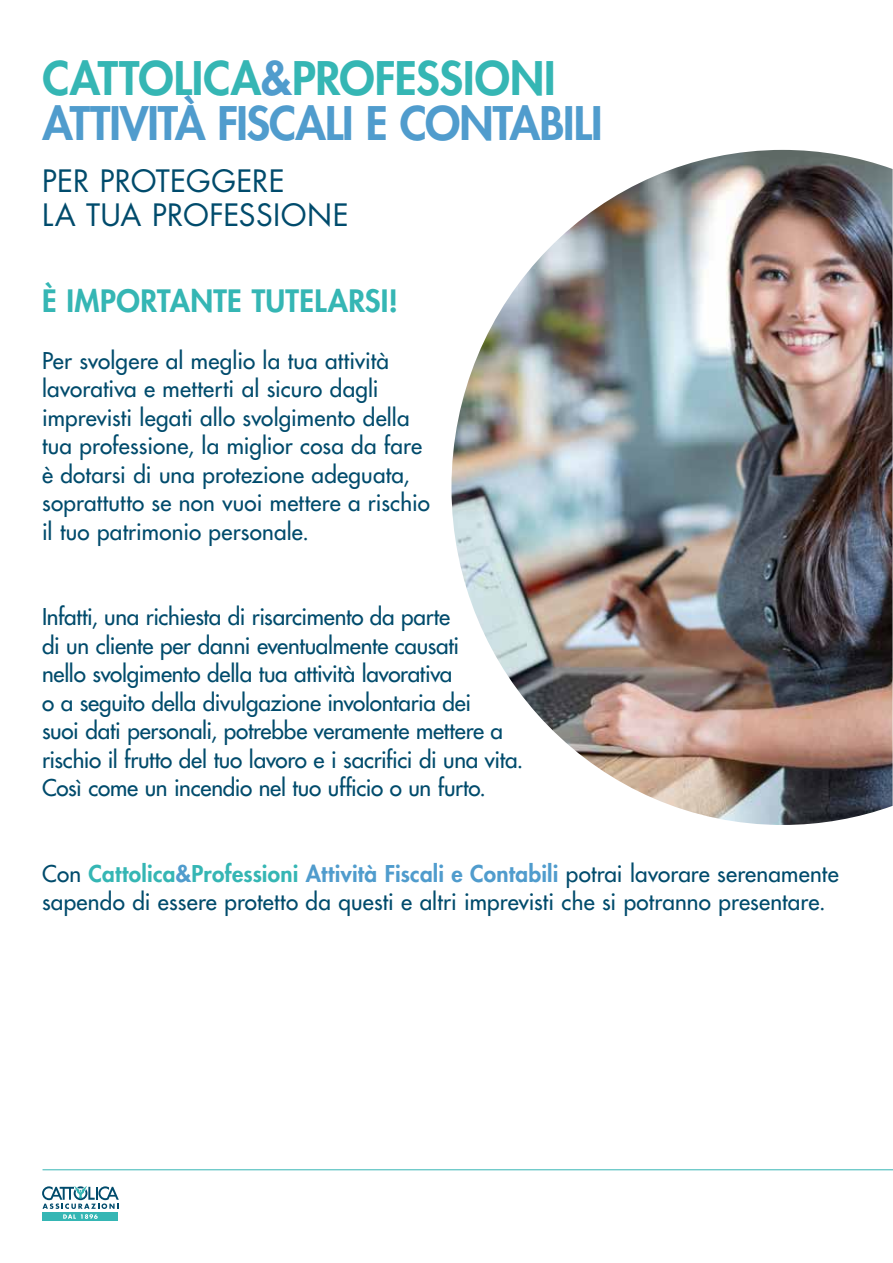
<style>
.page{position:relative;width:893px;height:1263px;background:#fff}
.page>*{position:absolute;margin:0;border:0;box-sizing:border-box;transform-origin:0 0}
.t1{font:800 45px "Futura Std";letter-spacing:-.025em;color:#509ccd}
.t2{font:800 45px "Futura Std";color:#35b6b4}
.t3{font:30px/34.5px "Futura Std";letter-spacing:.005em;color:#004b6c}
.t4{font:800 30px "Futura Std";letter-spacing:.01em;color:#35b6b4}
.t5{font:500 22.5px/28.5px "Futura Std";letter-spacing:-.005em;color:#004b6c}
.s1{color:#509ccd}
.s2{font-weight:800;color:#35b6b4}
.s3{font-weight:800;color:#509ccd}
</style>
<div class="page">
<hr style="left:43px;top:1169px;width:850px;height:1px;background:#35b6b4">
<div style="left:43px;top:1212px;width:75px;height:9px;background:#35b6b4"></div>
<svg style="left:42px;top:1186px;width:77px;height:33px"></svg>
<img style="left:451px;top:150px;width:442px;height:675px">
<h1 class="t2" style="left:43px;top:49px;width:515px">CATTOLICA<span class="s1">&amp;</span>PROFESSIONI</h1>
<h1 class="t1" style="left:43px;top:94px;width:561px">ATTIVITÀ FISCALI E CONTABILI</h1>
<h2 class="t3" style="left:42px;top:164px;width:308px">PER PROTEGGERE<br>LA TUA PROFESSIONE</h2>
<h2 class="t4" style="left:42px;top:282px;width:358px">È IMPORTANTE TUTELARSI!</h2>
<p class="t5" style="left:42px;top:346px;width:389px">Per svolgere al meglio la tua attività lavorativa e metterti al sicuro dagli imprevisti legati allo svolgimento della tua professione, la miglior cosa da fare è dotarsi di una protezione adeguata, soprattutto se non vuoi mettere a rischio il tuo patrimonio personale.</p>
<p class="t5" style="left:42px;top:603px;width:483px">Infatti, una richiesta di risarcimento da parte<br>di un cliente per danni eventualmente causati<br>nello svolgimento della tua attività lavorativa<br>o a seguito della divulgazione involontaria dei<br>suoi dati personali, potrebbe veramente mettere a rischio il frutto del tuo lavoro e i sacrifici di una vita.<br>Così come un incendio nel tuo ufficio o un furto.</p>
<p class="t5" style="left:42px;top:859px;width:798px">Con <span class="s2">Cattolica</span><span class="s3">&amp;</span><span class="s2">Professioni</span> <span class="s3">Attività Fiscali e Contabili</span> potrai lavorare serenamente sapendo di essere protetto da questi e altri imprevisti che si potranno presentare.</p>
</div>
